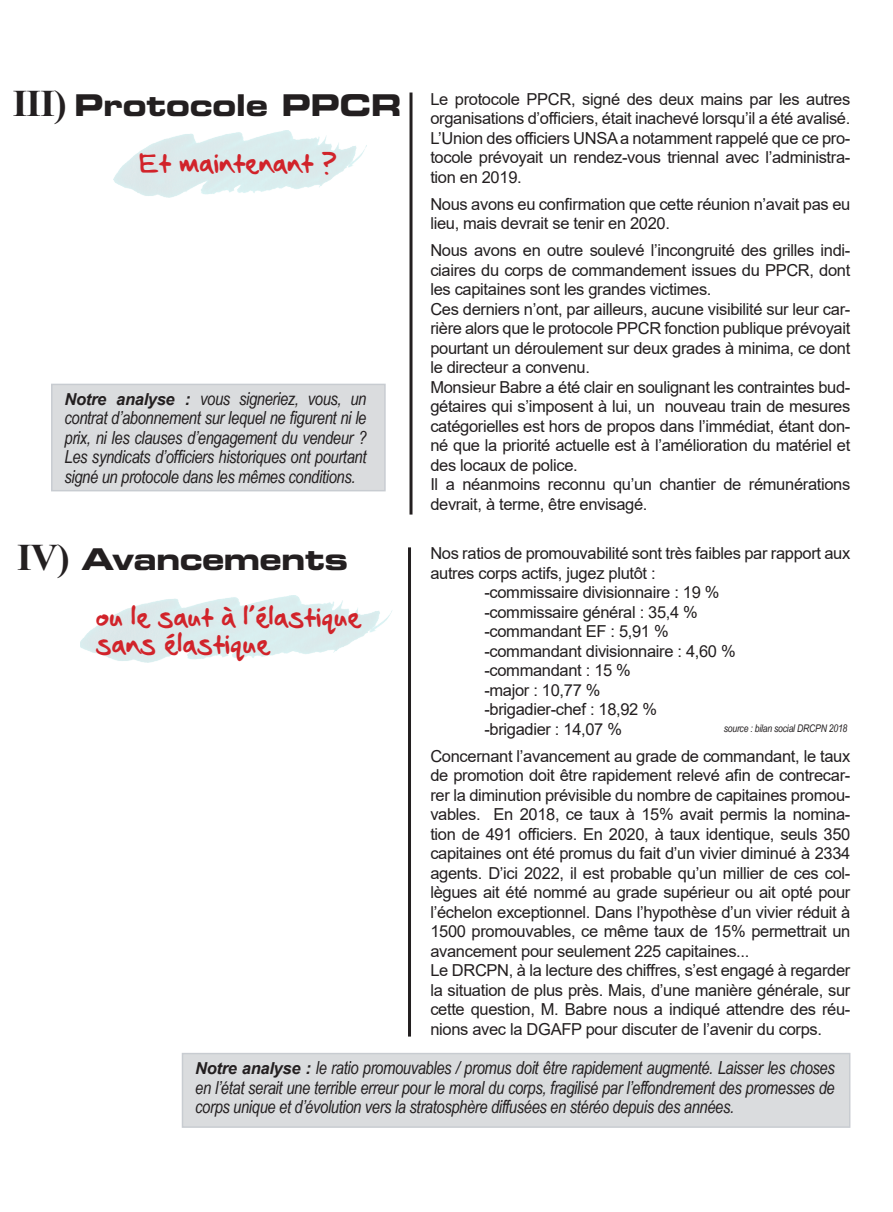
<style>
.page{position:relative;width:893px;height:1212px;background:#fff}
.page>*{position:absolute;margin:0;border:0;box-sizing:border-box;transform-origin:0 0}
.Style_de_paragraphe{font:700 37.5px "Times New Roman";color:#231f20}
.Style_de_paragraphe-2{font:30px "Eurostile LT Std Bold Ex 2";letter-spacing:-.02em;color:#231f20}
.Style_de_paragraphe-3{font:27px "Seans Other Hand";letter-spacing:-.02em;color:#d1232a}
.Style_de_paragraphe-4{font:italic 18px/19.5px "Arial Narrow";letter-spacing:-.02em;color:#231f20;text-align:justify}
.Style_de_paragraphe-5{font:16.5px/19.5px "Arial";letter-spacing:-.02em;color:#231f20;text-align:justify}
.Style_de_paragraphe-6{font:italic 10.5px "Arial Narrow";letter-spacing:-.02em;color:#231f20}
.s1{font-family:"Arial";font-weight:700;font-size:16.5px}
</style>
<div class="page">
<div style="left:51px;top:384px;width:335px;height:107px;background:#dadcde"></div>
<img style="left:114px;top:130px;width:253px;height:68px">
<div style="left:182px;top:1053px;width:668px;height:75px;background:#dadcde"></div>
<img style="left:81px;top:596px;width:311px;height:67px">
<hr style="left:409px;top:93px;width:3px;height:421px;background:#231f20">
<hr style="left:408px;top:547px;width:3px;height:489px;background:#231f20">
<p class="Style_de_paragraphe" style="left:13px;top:76px;width:55px">III)</p>
<p class="Style_de_paragraphe-2" style="left:74px;top:84px;width:329px">Protocole PPCR</p>
<p class="Style_de_paragraphe-3" style="left:139px;top:144px;width:200px">Et maintenant ?</p>
<p class="Style_de_paragraphe-4" style="left:65px;top:388px;width:303px"><span class="s1">Notre analyse :</span> vous signeriez, vous, un contrat d’abonnement sur lequel ne figurent ni le prix, ni les clauses d’engagement du vendeur ?<br>Les syndicats d’officiers historiques ont pourtant signé un protocole dans les mêmes conditions.</p>
<p class="Style_de_paragraphe-5" style="left:430px;top:89px;width:422px">Le protocole PPCR, signé des deux mains par les autres organisations d’officiers, était inachevé lorsqu’il a été avalisé.<br>L’Union des officiers UNSA a notamment rappelé que ce pro&shy;tocole prévoyait un rendez-vous triennal avec l’administra&shy;tion en 2019.</p>
<p class="Style_de_paragraphe-5" style="left:430px;top:194px;width:422px">Nous avons eu confirmation que cette réunion n’avait pas eu lieu, mais devrait se tenir en 2020.</p>
<p class="Style_de_paragraphe-5" style="left:430px;top:240px;width:422px">Nous avons en outre soulevé l’incongruité des grilles indi&shy;ciaires du corps de commandement issues du PPCR, dont les capitaines sont les grandes victimes.</p>
<p class="Style_de_paragraphe-5" style="left:430px;top:299px;width:422px">Ces derniers n’ont, par ailleurs, aucune visibilité sur leur car&shy;rière alors que le protocole PPCR fonction publique prévoyait pourtant un déroulement sur deux grades à minima, ce dont le directeur a convenu.</p>
<p class="Style_de_paragraphe-5" style="left:430px;top:377px;width:422px">Monsieur Babre a été clair en soulignant les contraintes bud&shy;gétaires qui s’imposent à lui, un nouveau train de mesures catégorielles est hors de propos dans l’immédiat, étant don&shy;né que la priorité actuelle est à l’amélioration du matériel et des locaux de police.</p>
<p class="Style_de_paragraphe-5" style="left:430px;top:474px;width:422px">Il a néanmoins reconnu qu’un chantier de rémunérations devrait, à terme, être envisagé.</p>
<p class="Style_de_paragraphe" style="left:17px;top:530px;width:54px">IV)</p>
<p class="Style_de_paragraphe-2" style="left:82px;top:538px;width:268px">Avancements</p>
<p class="Style_de_paragraphe-3" style="left:96px;top:597px;width:267px">ou le saut à l’élastique</p>
<p class="Style_de_paragraphe-3" style="left:96px;top:624px;width:176px">sans élastique</p>
<p class="Style_de_paragraphe-5" style="left:430px;top:544px;width:422px">Nos ratios de promouvabilité sont très faibles par rapport aux autres corps actifs, jugez plutôt :</p>
<p class="Style_de_paragraphe-5" style="left:484px;top:583px;width:237px">-commissaire divisionnaire : 19 %</p>
<p class="Style_de_paragraphe-5" style="left:484px;top:602px;width:215px">-commissaire général : 35,4 %</p>
<p class="Style_de_paragraphe-5" style="left:484px;top:622px;width:186px">-commandant EF : 5,91 %</p>
<p class="Style_de_paragraphe-5" style="left:484px;top:641px;width:253px">-commandant divisionnaire : 4,60 %</p>
<p class="Style_de_paragraphe-5" style="left:484px;top:661px;width:148px">-commandant : 15 %</p>
<p class="Style_de_paragraphe-5" style="left:484px;top:680px;width:118px">-major : 10,77 %</p>
<p class="Style_de_paragraphe-5" style="left:484px;top:700px;width:174px">-brigadier-chef : 18,92 %</p>
<p class="Style_de_paragraphe-5" style="left:484px;top:719px;width:139px">-brigadier : 14,07 %</p>
<p class="Style_de_paragraphe-5" style="left:430px;top:746px;width:422px">Concernant l’avancement au grade de commandant, le taux de promotion doit être rapidement relevé afin de contrecar&shy;rer la diminution prévisible du nombre de capitaines promou&shy;vables. En 2018, ce taux à 15% avait permis la nomina&shy;tion de 491 officiers. En 2020, à taux identique, seuls 350 capitaines ont été promus du fait d’un vivier diminué à 2334 agents. D’ici 2022, il est probable qu’un millier de ces col&shy;lègues ait été nommé au grade supérieur ou ait opté pour l’échelon exceptionnel. Dans l’hypothèse d’un vivier réduit à 1500 promouvables, ce même taux de 15% permettrait un avancement pour seulement 225 capitaines...</p>
<p class="Style_de_paragraphe-5" style="left:430px;top:961px;width:422px">Le DRCPN, à la lecture des chiffres, s’est engagé à regarder la situation de plus près. Mais, d’une manière générale, sur cette question, M. Babre nous a indiqué attendre des réu&shy;nions avec la DGAFP pour discuter de l’avenir du corps.</p>
<p class="Style_de_paragraphe-4" style="left:195px;top:1058px;width:641px"><span class="s1">Notre analyse :</span> le ratio promouvables / promus doit être rapidement augmenté. Laisser les choses en l’état serait une terrible erreur pour le moral du corps, fragilisé par l’effondrement des promesses de corps unique et d’évolution vers la stratosphère diffusées en stéréo depuis des années.</p>
<p class="Style_de_paragraphe-6" style="left:724px;top:721px;width:125px">source : bilan social DRCPN 2018</p>
</div>
